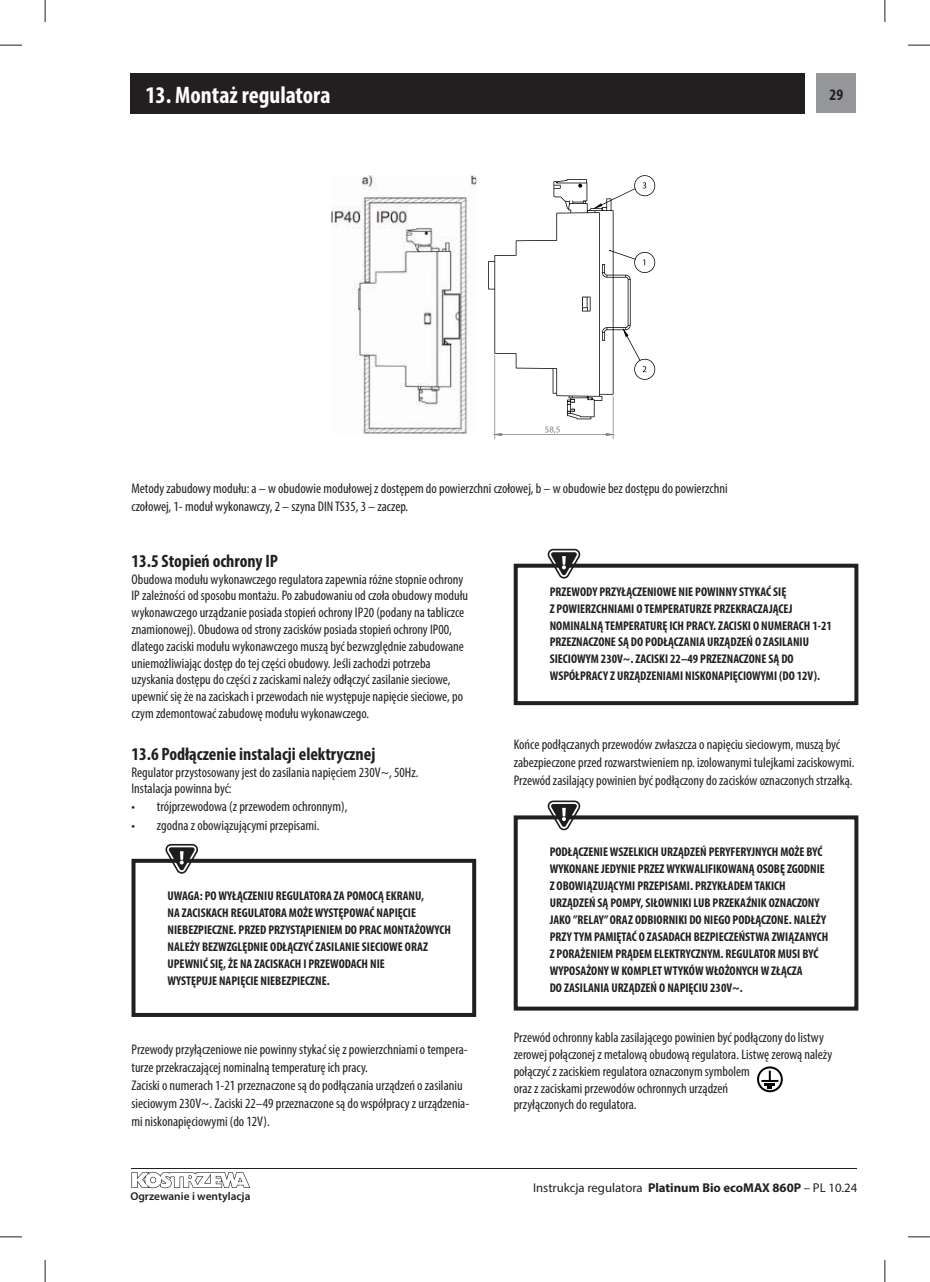
<style>
.page{position:relative;width:930px;height:1282px;background:#fff}
.page>*{position:absolute;margin:0;border:0;box-sizing:border-box;transform-origin:0 0}
.Rozdział{font:700 condensed 24px "Myriad Pro";color:#fff}
.Podrozdział{font:700 condensed 18px "Myriad Pro";color:#231f20}
.t1{font:700 condensed 16px "Myriad Pro";color:#231f20}
.normal_10{font:condensed 14px/16.8px "Myriad Pro";color:#231f20}
.Akapit_zwykły{font:condensed 14px/18px "Myriad Pro";color:#231f20}
.t2{font:12.8px "Myriad Pro";color:#231f20}
.t3{font:700 condensed 12.6px "Myriad Pro";color:#231f20}
.t4{font:600 11.4px "Myriad Pro";color:#231f20}
.s1{font-weight:700}
</style>
<div class="page">
<svg style="left:45px;top:0;width:1px;height:22px"></svg>
<svg style="left:884px;top:1260px;width:1px;height:21px"></svg>
<svg style="left:908px;top:45px;width:22px;height:1px"></svg>
<svg style="left:0;top:1236px;width:22px;height:1px"></svg>
<svg style="left:0;top:45px;width:22px;height:1px"></svg>
<svg style="left:908px;top:1236px;width:22px;height:1px"></svg>
<svg style="left:884px;top:0;width:1px;height:22px"></svg>
<svg style="left:45px;top:1260px;width:1px;height:21px"></svg>
<div style="left:816px;top:74px;width:40px;height:39px;background:#949699"></div>
<hr style="left:131px;top:1167px;width:726px;height:1px;background:#231f20">
<svg style="left:131px;top:1172px;width:119px;height:16px"></svg>
<div style="left:131px;top:858px;width:345px;height:158px;background:#fff;border:4px solid #231f20"></div>
<div style="left:514px;top:563px;width:344px;height:142px;background:#fff;border:4px solid #231f20"></div>
<div style="left:514px;top:815px;width:344px;height:195px;background:#fff;border:4px solid #231f20"></div>
<div style="left:130px;top:74px;width:675px;height:40px;background:#231f20"></div>
<img style="left:331px;top:176px;width:145px;height:258px">
<svg style="left:165px;top:843px;width:33px;height:30px"></svg>
<svg style="left:547px;top:549px;width:33px;height:29px"></svg>
<svg style="left:547px;top:800px;width:33px;height:30px"></svg>
<svg style="left:757px;top:1066px;width:26px;height:26px"></svg>
<svg style="left:488px;top:175px;width:167px;height:264px"></svg>
<p class="Rozdział" style="left:145px;top:80px;width:187px">13. Montaż regulatora</p>
<p class="t1" style="left:829px;top:84px;width:15px">29</p>
<p class="Akapit_zwykły" style="left:131px;top:479px;width:597px">Metody zabudowy modułu: a – w obudowie modułowej z dostępem do powierzchni czołowej, b – w obudowie bez dostępu do powierzchni</p>
<p class="Akapit_zwykły" style="left:131px;top:497px;width:278px">czołowej, 1- moduł wykonawczy, 2 – szyna DIN TS35, 3 – zaczep.</p>
<p class="Podrozdział" style="left:131px;top:549px;width:148px">13.5 Stopień ochrony IP</p>
<p class="normal_10" style="left:131px;top:570px;width:338px">Obudowa modułu wykonawczego regulatora zapewnia różne stopnie ochrony IP zależności od sposobu montażu. Po zabudowaniu od czoła obudowy modułu wykonawczego urządzanie posiada stopień ochrony IP20 (podany na tabliczce znamionowej). Obudowa od strony zacisków posiada stopień ochrony IP00, dlatego zaciski modułu wykonawczego muszą być bezwzględnie zabudowane uniemożliwiając dostęp do tej części obudowy. Jeśli zachodzi potrzeba uzyskania dostępu do części z zaciskami należy odłączyć zasilanie sieciowe, upewnić się że na zaciskach i przewodach nie występuje napięcie sieciowe, po czym zdemontować zabudowę modułu wykonawczego.</p>
<p class="Podrozdział" style="left:131px;top:742px;width:245px">13.6 Podłączenie instalacji elektrycznej</p>
<p class="normal_10" style="left:131px;top:763px;width:288px">Regulator przystosowany jest do zasilania napięciem 230V~, 50Hz.</p>
<p class="normal_10" style="left:131px;top:780px;width:102px">Instalacja powinna być:</p>
<p class="normal_10" style="left:131px;top:798px;width:217px">• trójprzewodowa (z przewodem ochronnym),</p>
<p class="normal_10" style="left:131px;top:816px;width:189px">• zgodna z obowiązującymi przepisami.</p>
<p class="t3" style="left:167px;top:888px;width:258px">UWAGA: PO WYŁĄCZENIU REGULATORA ZA POMOCĄ EKRANU,</p>
<p class="t3" style="left:167px;top:905px;width:250px">NA ZACISKACH REGULATORA MOŻE WYSTĘPOWAĆ NAPIĘCIE</p>
<p class="t3" style="left:167px;top:922px;width:285px">NIEBEZPIECZNE. PRZED PRZYSTĄPIENIEM DO PRAC MONTAŻOWYCH</p>
<p class="t3" style="left:167px;top:939px;width:262px">NALEŻY BEZWZGLĘDNIE ODŁĄCZYĆ ZASILANIE SIECIOWE ORAZ</p>
<p class="t3" style="left:167px;top:956px;width:219px">UPEWNIĆ SIĘ, ŻE NA ZACISKACH I PRZEWODACH NIE</p>
<p class="t3" style="left:167px;top:972px;width:164px">WYSTĘPUJE NAPIĘCIE NIEBEZPIECZNE.</p>
<p class="Akapit_zwykły" style="left:131px;top:1040px;width:338px">Przewody przyłączeniowe nie powinny stykać się z powierzchniami o tempera&shy;turze przekraczającej nominalną temperaturę ich pracy.</p>
<p class="Akapit_zwykły" style="left:131px;top:1076px;width:339px">Zaciski o numerach 1-21 przeznaczone są do podłączania urządzeń o zasilaniu sieciowym 230V~. Zaciski 22–49 przeznaczone są do współpracy z urządzenia&shy;mi niskonapięciowymi (do 12V).</p>
<p class="t4" style="left:130px;top:1188px;width:122px">Ogrzewanie i wentylacja</p>
<p class="t3" style="left:550px;top:583px;width:238px">PRZEWODY PRZYŁĄCZENIOWE NIE POWINNY STYKAĆ SIĘ</p>
<p class="t3" style="left:550px;top:600px;width:244px">Z POWIERZCHNIAMI O TEMPERATURZE PRZEKRACZAJĄCEJ</p>
<p class="t3" style="left:550px;top:617px;width:284px">NOMINALNĄ TEMPERATURĘ ICH PRACY. ZACISKI O NUMERACH 1-21</p>
<p class="t3" style="left:550px;top:634px;width:261px">PRZEZNACZONE SĄ DO PODŁĄCZANIA URZĄDZEŃ O ZASILANIU</p>
<p class="t3" style="left:550px;top:651px;width:245px">SIECIOWYM 230V~. ZACISKI 22–49 PRZEZNACZONE SĄ DO</p>
<p class="t3" style="left:550px;top:668px;width:272px">WSPÓŁPRACY Z URZĄDZENIAMI NISKONAPIĘCIOWYMI (DO 12V).</p>
<p class="Akapit_zwykły" style="left:514px;top:735px;width:328px">Końce podłączanych przewodów zwłaszcza o napięciu sieciowym, muszą być</p>
<p class="Akapit_zwykły" style="left:514px;top:753px;width:342px">zabezpieczone przed rozwarstwieniem np. izolowanymi tulejkami zaciskowymi.</p>
<p class="Akapit_zwykły" style="left:514px;top:771px;width:340px">Przewód zasilający powinien być podłączony do zacisków oznaczonych strzałką.</p>
<p class="t3" style="left:550px;top:844px;width:274px">PODŁĄCZENIE WSZELKICH URZĄDZEŃ PERYFERYJNYCH MOŻE BYĆ</p>
<p class="t3" style="left:550px;top:860px;width:277px">WYKONANE JEDYNIE PRZEZ WYKWALIFIKOWANĄ OSOBĘ ZGODNIE</p>
<p class="t3" style="left:550px;top:877px;width:238px">Z OBOWIĄZUJĄCYMI PRZEPISAMI. PRZYKŁADEM TAKICH</p>
<p class="t3" style="left:550px;top:894px;width:271px">URZĄDZEŃ SĄ POMPY, SIŁOWNIKI LUB PRZEKAŹNIK OZNACZONY</p>
<p class="t3" style="left:550px;top:911px;width:278px">JAKO ’’RELAY” ORAZ ODBIORNIKI DO NIEGO PODŁĄCZONE. NALEŻY</p>
<p class="t3" style="left:550px;top:928px;width:280px">PRZY TYM PAMIĘTAĆ O ZASADACH BEZPIECZEŃSTWA ZWIĄZANYCH</p>
<p class="t3" style="left:550px;top:945px;width:270px">Z PORAŻENIEM PRĄDEM ELEKTRYCZNYM. REGULATOR MUSI BYĆ</p>
<p class="t3" style="left:550px;top:962px;width:254px">WYPOSAŻONY W KOMPLET WTYKÓW WŁOŻONYCH W ZŁĄCZA</p>
<p class="t3" style="left:550px;top:979px;width:194px">DO ZASILANIA URZĄDZEŃ O NAPIĘCIU 230V~.</p>
<p class="normal_10" style="left:514px;top:1028px;width:320px">Przewód ochronny kabla zasilającego powinien być podłączony do listwy zerowej połączonej z metalową obudową regulatora. Listwę zerową należy połączyć z zaciskiem regulatora oznaczonym symbolem<br>oraz z zaciskami przewodów ochronnych urządzeń<br>przyłączonych do regulatora.</p>
<p class="t2" style="left:533px;top:1180px;width:326px">Instrukcja regulatora <span class="s1">Platinum Bio ecoMAX 860P</span> – PL 10.24</p>
</div>
